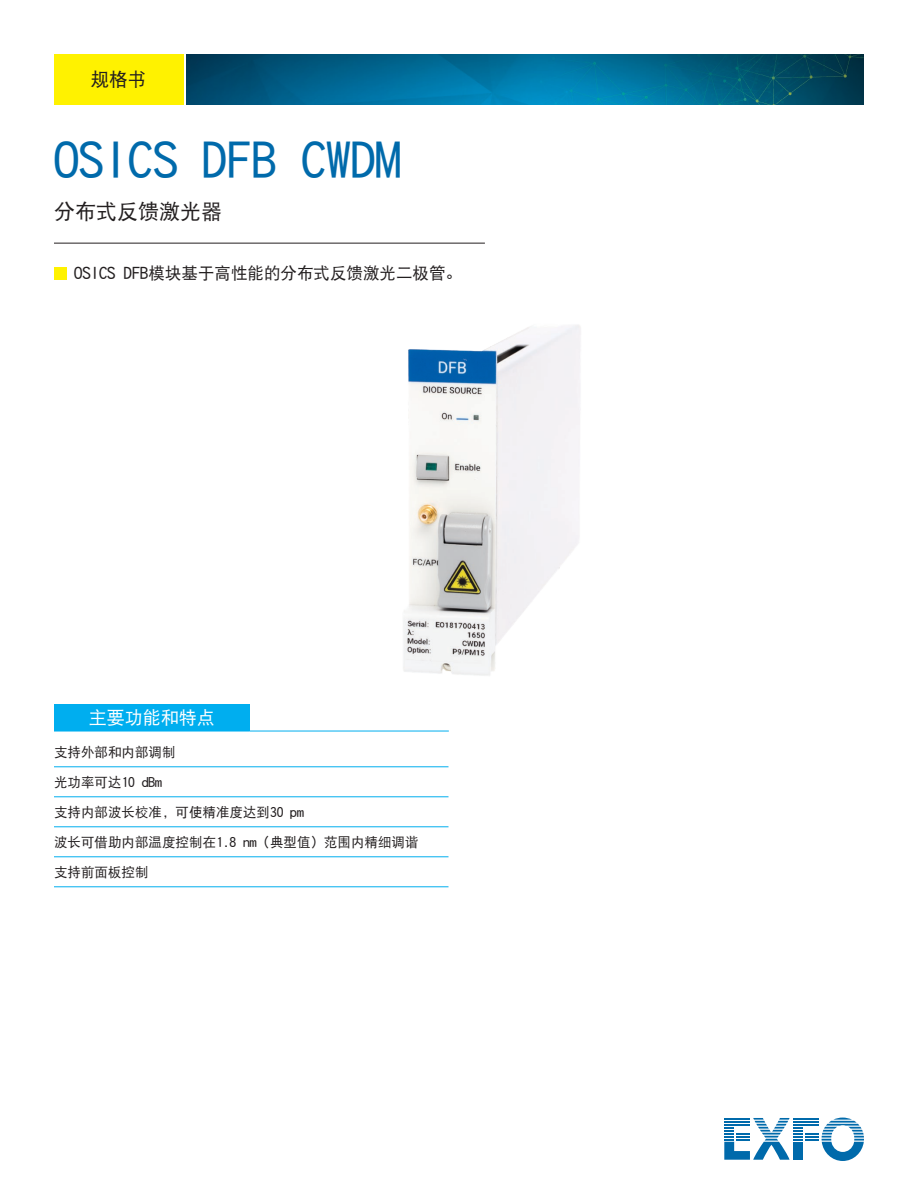
<style>
.page{position:relative;width:918px;height:1188px;background:#fff}
.page>*{position:absolute;margin:0;border:0;box-sizing:border-box;transform-origin:0 0}
.Titre{font:49.5px "DF Hei W5";color:#006aab}
.Sous-titre_1{font:21px "DF Hei W5";color:#231f20}
.t1{font:18.75px "DF Hei W5";color:#231f20}
.Sous-titre_2{font:18px "DF Hei W5";color:#fff}
.Bande_bleu_-_Texte{font:16.5px "DF Hei W5";color:#231f20}
.Key_-_Texte_filet{font:13.5px "DF Hei W5";color:#231f20}
</style>
<div class="page">
<img style="left:187px;top:54px;width:677px;height:51px">
<div style="left:54px;top:54px;width:129px;height:51px;background:#fff200"></div>
<svg style="left:724px;top:1118px;width:140px;height:43px"></svg>
<hr style="left:724px;top:1124px;width:26px;height:2px;background:#006aab">
<hr style="left:54px;top:767px;width:395px;height:1px;background:#00aeef">
<hr style="left:54px;top:797px;width:395px;height:1px;background:#00aeef">
<hr style="left:54px;top:827px;width:395px;height:1px;background:#00aeef">
<hr style="left:54px;top:857px;width:395px;height:1px;background:#00aeef">
<hr style="left:54px;top:887px;width:395px;height:1px;background:#00aeef">
<hr style="left:54px;top:243px;width:431px;height:1px;background:#231f20">
<div style="left:54px;top:267px;width:13px;height:13px;background:#fff200"></div>
<div style="left:54px;top:704px;width:196px;height:27px;background:#00aeef"></div>
<hr style="left:54px;top:731px;width:196px;height:1px;background:#00aeef">
<hr style="left:250px;top:731px;width:199px;height:1px;background:#00aeef">
<img style="left:403px;top:325px;width:178px;height:351px">
<h3 class="t1" style="left:90px;top:70px;width:58px">规格书</h3>
<p class="Titre" style="left:54px;top:136px;width:348px">OSICS DFB CWDM</p>
<p class="Sous-titre_1" style="left:54px;top:201px;width:169px">分布式反馈激光器</p>
<p class="Bande_bleu_-_Texte" style="left:74px;top:265px;width:389px">OSICS DFB模块基于高性能的分布式反馈激光二极管。</p>
<p class="Sous-titre_2" style="left:89px;top:709px;width:127px">主要功能和特点</p>
<p class="Key_-_Texte_filet" style="left:54px;top:745px;width:123px">支持外部和内部调制</p>
<p class="Key_-_Texte_filet" style="left:54px;top:775px;width:109px">光功率可达10 dBm</p>
<p class="Key_-_Texte_filet" style="left:54px;top:805px;width:251px">支持内部波长校准，可使精准度达到30 pm</p>
<p class="Key_-_Texte_filet" style="left:54px;top:835px;width:366px">波长可借助内部温度控制在1.8 nm（典型值）范围内精细调谐</p>
<p class="Key_-_Texte_filet" style="left:54px;top:865px;width:96px">支持前面板控制</p>
</div>
